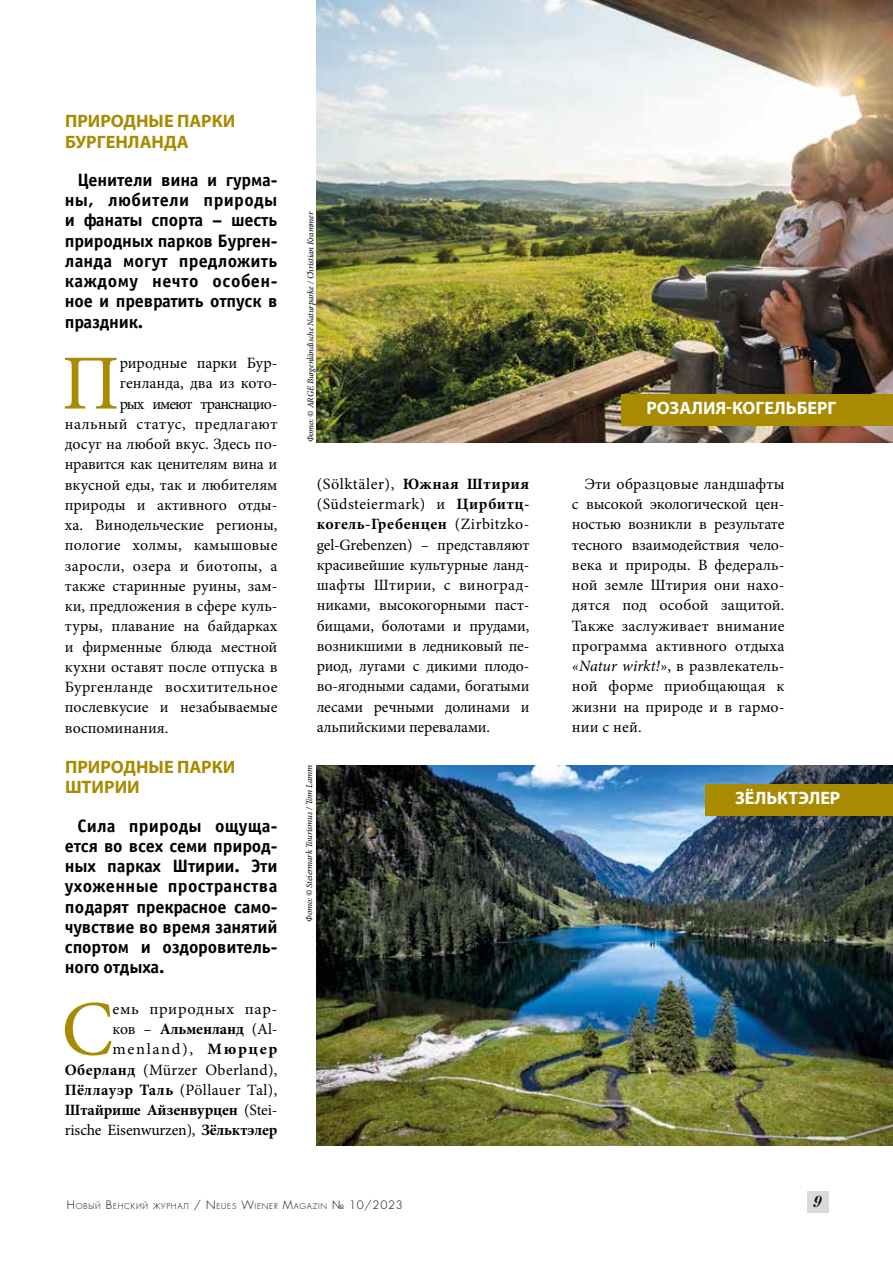
<style>
.page{position:relative;width:893px;height:1263px;background:#fff}
.page>*{position:absolute;margin:0;border:0;box-sizing:border-box;transform-origin:0 0}
.t1{font:78px "Minion Pro";color:#a88b00}
.t2{font:18px/20.2px "Officina Sans Bold C";letter-spacing:-.01em;color:#000;text-align:justify}
.t3{font:700 18px/20.2px "Myriad Pro";color:#a88b00}
.t4{font:700 18px "Myriad Pro";color:#fff}
.t5{font:italic 16.5px "Paragon Nord C";color:#000}
.t6{font:15.75px/20.2px "Minion Pro";color:#000;text-align:justify}
.t7{font:15.75px/20.2px "Minion Pro";letter-spacing:.02em;color:#000;text-align:right;scale:1.04 1}
.t8{font:15.75px "Minion Pro";letter-spacing:.02em;color:#000}
.t9{font:15.75px "Minion Pro";letter-spacing:-.02em;color:#000}
.t10{font:15.75px "Minion Pro";letter-spacing:.03em;color:#000}
.t11{font:15.75px "Minion Pro";letter-spacing:-.06em;color:#000}
.t12{font:italic 9px "Minion Pro";letter-spacing:-.02em;color:#000}
.t13{font:7.8px "Favorit Light C";letter-spacing:.1em;color:#000}
.s1{font-weight:700}
.s2{font-size:11.25px}
.s3{font-style:italic}
</style>
<div class="page">
<div style="left:807px;top:1192px;width:21px;height:21px;background:#dadada"></div>
<img style="left:317px;top:0;width:576px;height:442px">
<img style="left:317px;top:765px;width:576px;height:380px">
<div style="left:622px;top:394px;width:271px;height:32px;background:#a88b00"></div>
<div style="left:706px;top:784px;width:187px;height:32px;background:#a88b00"></div>
<p class="t3" style="left:65px;top:110px;width:172px">ПРИРОДНЫЕ ПАРКИ<br>БУРГЕНЛАНДА</p>
<p class="t2" style="left:65px;top:170px;width:214px;text-indent:13px">Ценители вина и гурма&shy;ны, любители природы и фанаты спорта – шесть природных парков Бурген&shy;ланда могут предложить каждому нечто особен&shy;ное и превратить отпуск в праздник.</p>
<h1 class="t1" style="left:62px;top:331px;width:59px">П</h1>
<p class="t6" style="left:120px;top:353px;width:159px">риродные парки Бур-</p>
<p class="t6" style="left:120px;top:373px;width:159px">генланда, два из кото-</p>
<p class="t11" style="left:120px;top:393px;width:159px">рых имеют транснацио-</p>
<p class="t10" style="left:65px;top:413px;width:214px">нальный статус, предлагают</p>
<p class="t6" style="left:65px;top:434px;width:214px">досуг на любой вкус. Здесь по-</p>
<p class="t9" style="left:65px;top:454px;width:214px">нравится как ценителям вина и</p>
<p class="t6" style="left:65px;top:474px;width:214px">вкусной еды, так и любителям</p>
<p class="t6" style="left:65px;top:495px;width:214px">природы и активного отды-</p>
<p class="t6" style="left:65px;top:515px;width:214px">ха. Винодельческие регионы,</p>
<p class="t6" style="left:65px;top:535px;width:214px">пологие холмы, камышовые</p>
<p class="t8" style="left:65px;top:555px;width:214px">заросли, озера и биотопы, а</p>
<p class="t6" style="left:65px;top:576px;width:214px">также старинные руины, зам-</p>
<p class="t6" style="left:65px;top:596px;width:214px">ки, предложения в сфере куль-</p>
<p class="t6" style="left:65px;top:616px;width:214px">туры, плавание на байдарках</p>
<p class="t6" style="left:65px;top:636px;width:214px">и фирменные блюда местной</p>
<p class="t6" style="left:65px;top:657px;width:214px">кухни оставят после отпуска в</p>
<p class="t8" style="left:65px;top:676px;width:214px">Бургенланде восхитительное</p>
<p class="t6" style="left:65px;top:697px;width:214px">послевкусие и незабываемые</p>
<p class="t6" style="left:65px;top:717px;width:105px">воспоминания.</p>
<p class="t3" style="left:65px;top:756px;width:172px">ПРИРОДНЫЕ ПАРКИ<br>ШТИРИИ</p>
<p class="t2" style="left:65px;top:816px;width:214px;text-indent:13px">Сила природы ощуща&shy;ется во всех семи природ&shy;ных парках Штирии. Эти ухоженные пространства подарят прекрасное само&shy;чувствие во время занятий спортом и оздоровитель&shy;ного отдыха.</p>
<h1 class="t1" style="left:61px;top:977px;width:53px">С</h1>
<p class="t7" style="left:65px;top:999px;width:206px">емь природных пар-<br>ков – <span class="s1">Альменланд</span> (Al&shy;menland), <span class="s1">Мюрцер<br>Оберланд</span> (Mürzer Oberland),<br><span class="s1">Пёллауэр Таль</span> (Pöllauer Tal),<br><span class="s1">Штайрише Айзенвурцен</span> (Stei&shy;rische Eisenwurzen), <span class="s1">Зёльктэлер</span></p>
<p class="t12" style="left:304px;top:442px;width:232px;rotate:-90deg">Фото: © ARGE Burgenländische Naturparke / Christian Krammer</p>
<p class="t6" style="left:317px;top:474px;width:214px">(Sölktäler), <span class="s1">Южная Штирия </span>(Südsteiermark) и <span class="s1">Цирбитц&shy;когель-Гребенцен</span> (Zirbitzko&shy;gel-Grebenzen) – представляют красивейшие культурные ланд&shy;шафты Штирии, с виноград&shy;никами, высокогорными паст&shy;бищами, болотами и прудами, возникшими в ледниковый пе&shy;риод, лугами с дикими плодо&shy;во-ягодными садами, богатыми лесами речными долинами и альпийскими перевалами.</p>
<p class="t12" style="left:303px;top:922px;width:158px;rotate:-90deg">Фото: © Steiermark Tourismus / Tom Lamm</p>
<p class="t13" style="left:67px;top:1201px;width:337px"><span class="s2">Н</span>ОВЫЙ <span class="s2">В</span>ЕНСКИЙ ЖУРНАЛ <span class="s2">/</span> <span class="s2">N</span>EUES <span class="s2">W</span>IEN ER <span class="s2">M</span>AGAZIN <span class="s2">№ 10/2023</span></p>
<p class="t4" style="left:646px;top:396px;width:191px">РОЗАЛИЯ-КОГЕЛЬБЕРГ</p>
<p class="t6" style="left:572px;top:474px;width:214px;text-indent:13px">Эти образцовые ландшафты с высокой экологической цен&shy;ностью возникли в результате тесного взаимодействия чело&shy;века и природы. В федераль&shy;ной земле Штирия они нахо&shy;дятся под особой защитой.<br>Также заслуживает внимание программа активного отдыха <span class="s3">«Natur wirkt!»</span>, в развлекатель&shy;ной форме приобщающая к жизни на природе и в гармо&shy;нии с ней.</p>
<p class="t4" style="left:735px;top:786px;width:107px">ЗЁЛЬКТЭЛЕР</p>
<p class="t5" style="left:812px;top:1192px;width:10px">9</p>
</div>
